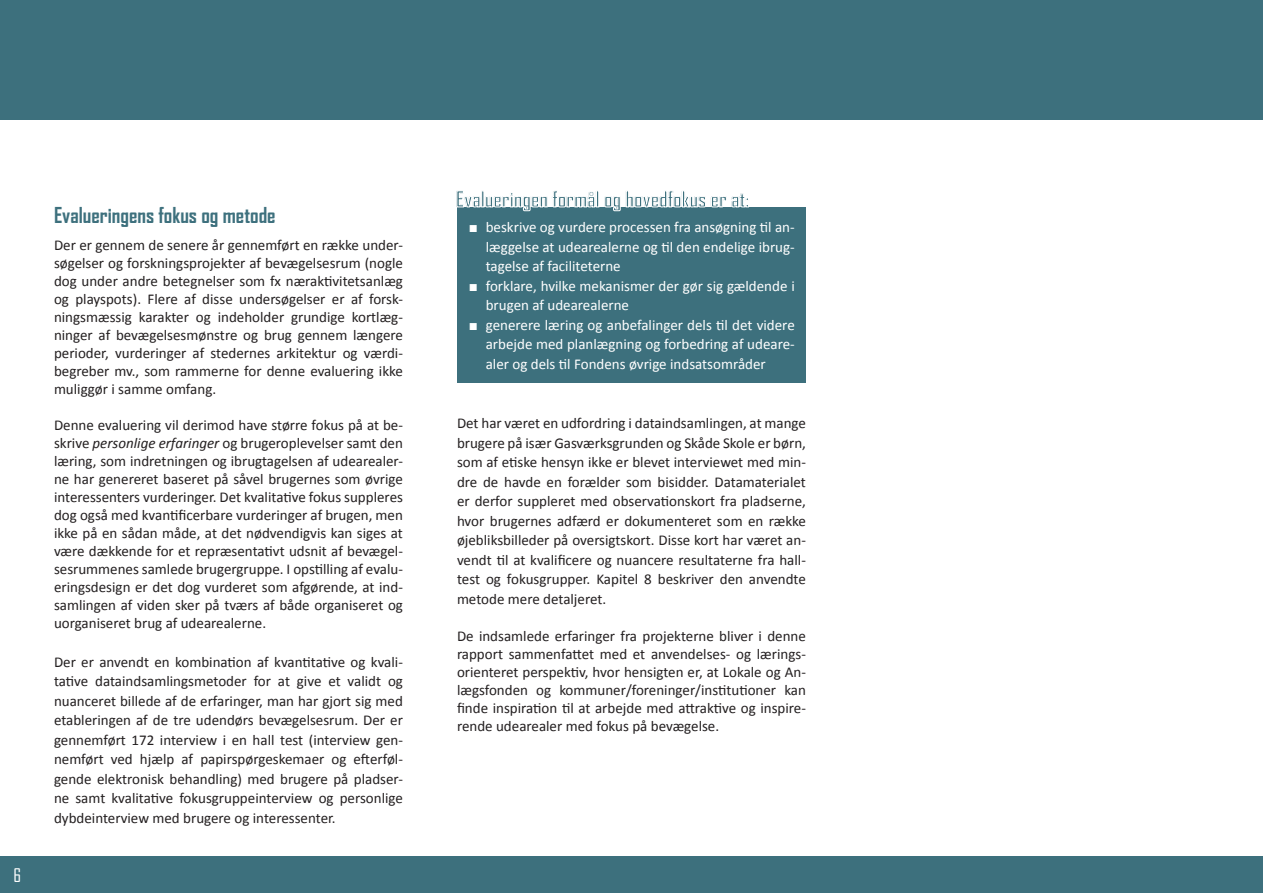
<style>
.page{position:relative;width:1263px;height:893px;background:#fff}
.page>*{position:absolute;margin:0;border:0;box-sizing:border-box;transform-origin:0 0}
.Underoverskrift{font:700 21px "Agency FB";color:#3d707d}
.t1{font:18px "Agency FB";color:#fff}
.Brødtekst{font:15px/18px "Calibri";color:#231f20;text-align:justify}
.Punkt2{font:15px/19.5px "Calibri";color:#fff;text-align:justify}
.s1{font-style:italic}
.s2{font-family:"Arial"}
</style>
<div class="page">
<div style="left:457px;top:207px;width:349px;height:176px;background:#3d707d"></div>
<svg style="left:457px;top:207px;width:138px;height:4px"></svg>
<svg style="left:605px;top:207px;width:143px;height:4px"></svg>
<div style="left:0;top:0;width:1263px;height:119px;background:#3d707d"></div>
<div style="left:0;top:856px;width:1263px;height:37px;background:#3d707d"></div>
<p class="t1" style="left:14px;top:864px;width:9px">6</p>
<p class="Underoverskrift" style="left:54px;top:202px;width:223px">Evalueringens fokus og metode</p>
<p class="Brødtekst" style="left:54px;top:236px;width:350px">Der er gennem de senere år gennemført en række under&shy;søgelser og forskningsprojekter af bevægelsesrum (nogle dog under andre betegnelser som fx næraktivitetsanlæg og playspots). Flere af disse undersøgelser er af forsk&shy;ningsmæssig karakter og indeholder grundige kortlæg&shy;ninger af bevægelsesmønstre og brug gennem længere perioder, vurderinger af stedernes arkitektur og værdi&shy;begreber mv., som rammerne for denne evaluering ikke muliggør i samme omfang.</p>
<p class="Brødtekst" style="left:54px;top:416px;width:350px">Denne evaluering vil derimod have større fokus på at be&shy;skrive <span class="s1">personlige erfaringer</span> og brugeroplevelser samt den læring, som indretningen og ibrugtagelsen af udearealer&shy;ne har genereret baseret på såvel brugernes som øvrige interessenters vurderinger. Det kvalitative fokus suppleres dog også med kvantificerbare vurderinger af brugen, men ikke på en sådan måde, at det nødvendigvis kan siges at være dækkende for et repræsentativt udsnit af bevægel&shy;sesrummenes samlede brugergruppe. I opstilling af evalu&shy;eringsdesign er det dog vurderet som afgørende, at ind&shy;samlingen af viden sker på tværs af både organiseret og uorganiseret brug af udearealerne.</p>
<p class="Brødtekst" style="left:54px;top:652px;width:350px;line-height:19.5px">Der er anvendt en kombination af kvantitative og kvali&shy;tative dataindsamlingsmetoder for at give et validt og nuanceret billede af de erfaringer, man har gjort sig med etableringen af de tre udendørs bevægelsesrum. Der er gennemført 172 interview i en hall test (interview gen&shy;nemført ved hjælp af papirspørgeskemaer og efterføl&shy;gende elektronisk behandling) med brugere på pladser&shy;ne samt kvalitative fokusgruppeinterview og personlige dybdeinterview med brugere og interessenter.</p>
<p class="Underoverskrift" style="left:456px;top:186px;width:295px">Evalueringen formål og hovedfokus er at:</p>
<p class="Punkt2" style="left:486px;top:218px;width:310px;text-indent:-17px"><span class="s2">■</span> beskrive og vurdere processen fra ansøgning til an&shy;læggelse at udearealerne og til den endelige ibrug&shy;tagelse af faciliteterne</p>
<p class="Punkt2" style="left:486px;top:276px;width:310px;text-indent:-17px"><span class="s2">■</span> forklare, hvilke mekanismer der gør sig gældende i brugen af udearealerne</p>
<p class="Punkt2" style="left:486px;top:315px;width:310px;text-indent:-17px"><span class="s2">■</span> generere læring og anbefalinger dels til det videre arbejde med planlægning og forbedring af udeare&shy;aler og dels til Fondens øvrige indsatsområder</p>
<p class="Brødtekst" style="left:457px;top:414px;width:350px;line-height:19.5px">Det har været en udfordring i dataindsamlingen, at mange brugere på især Gasværksgrunden og Skåde Skole er børn, som af etiske hensyn ikke er blevet interviewet med min&shy;dre de havde en forælder som bisidder. Datamaterialet er derfor suppleret med observationskort fra pladserne, hvor brugernes adfærd er dokumenteret som en række øjebliksbilleder på oversigtskort. Disse kort har været an&shy;vendt til at kvalificere og nuancere resultaterne fra hall&shy;test og fokusgrupper. Kapitel 8 beskriver den anvendte metode mere detaljeret.</p>
<p class="Brødtekst" style="left:457px;top:627px;width:350px">De indsamlede erfaringer fra projekterne bliver i denne rapport sammenfattet med et anvendelses- og lærings&shy;orienteret perspektiv, hvor hensigten er, at Lokale og An&shy;lægsfonden og kommuner/foreninger/institutioner kan finde inspiration til at arbejde med attraktive og inspire&shy;rende udearealer med fokus på bevægelse.</p>
</div>
